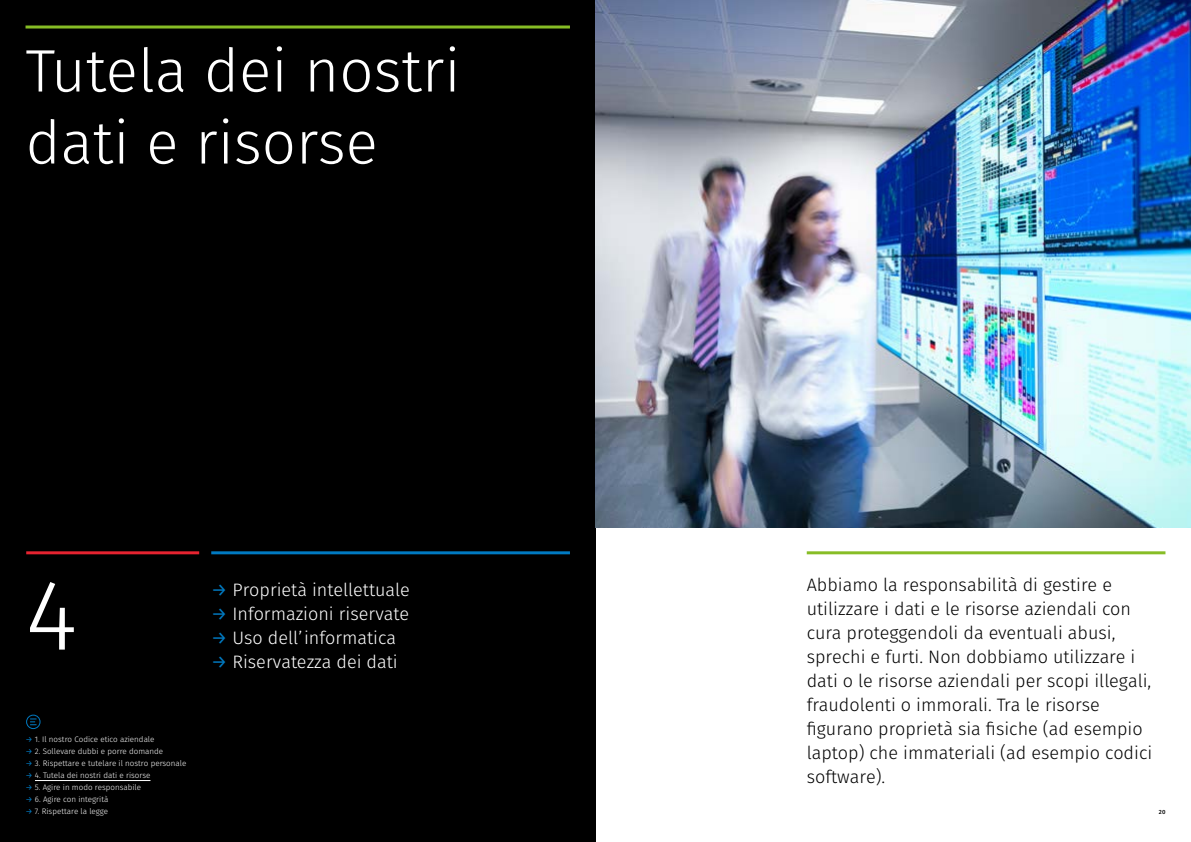
<style>
.page{position:relative;width:1191px;height:842px;background:#fff}
.page>*{position:absolute;margin:0;border:0;box-sizing:border-box;transform-origin:0 0}
.t1{font:300 100px "Fira Sans";color:#fff}
.t2{font:300 60px/72px "Fira Sans";color:#fff}
.t3{font:300 18px/24px "Fira Sans";color:#000}
.t4{font:300 18px "Fira Sans";color:#fff}
.t5{font:300 8px "Fira Sans";color:#fff}
.t6{font:500 6px "Fira Sans";color:#000}
.s1{font-weight:400;color:#007ac2}
</style>
<div class="page">
<div style="left:0;top:0;width:595px;height:842px;background:#000"></div>
<hr style="left:26px;top:26px;width:544px;height:3px;background:#86bc25">
<hr style="left:26px;top:551px;width:173px;height:3px;background:#e62330">
<hr style="left:211px;top:551px;width:359px;height:3px;background:#007ac2">
<img style="left:595px;top:0;width:596px;height:527px">
<hr style="left:806px;top:551px;width:359px;height:3px;background:#87bd26">
<div style="left:26px;top:715px;width:14px;height:14px;border:1px solid #007ac2;border-radius:50%"></div>
<svg style="left:30px;top:719px;width:7px;height:6px"></svg>
<hr style="left:35px;top:780px;width:115px;height:1px;background:#fff">
<h2 class="t2" style="left:26px;top:34px;width:436px">Tutela dei nostri dati e risorse</h2>
<p class="t3" style="left:806px;top:572px;width:347px">Abbiamo la responsabilità di gestire e utilizzare i dati e le risorse aziendali con cura proteggendoli da eventuali abusi, sprechi e furti. Non dobbiamo utilizzare i dati o le risorse aziendali per scopi illegali, fraudolenti o immorali. Tra le risorse figurano proprietà sia fisiche (ad esempio laptop) che immateriali (ad esempio codici software).</p>
<h1 class="t1" style="left:26px;top:544px;width:53px">4</h1>
<p class="t4" style="left:211px;top:576px;width:200px"><span class="s1">→</span> Proprietà intellettuale</p>
<p class="t4" style="left:211px;top:600px;width:199px"><span class="s1">→</span> Informazioni riservate</p>
<p class="t4" style="left:211px;top:624px;width:186px"><span class="s1">→</span> Uso dell’informatica</p>
<p class="t4" style="left:211px;top:648px;width:188px"><span class="s1">→</span> Riservatezza dei dati</p>
<p class="t5" style="left:26px;top:733px;width:130px"><span class="s1">→</span> 1. Il nostro Codice etico aziendale</p>
<p class="t5" style="left:26px;top:745px;width:139px"><span class="s1">→</span> 2. Sollevare dubbi e porre domande</p>
<p class="t5" style="left:26px;top:757px;width:162px"><span class="s1">→</span> 3. Rispettare e tutelare il nostro personale</p>
<p class="t5" style="left:26px;top:769px;width:126px"><span class="s1">→</span> 4. Tutela dei nostri dati e risorse</p>
<p class="t5" style="left:26px;top:781px;width:117px"><span class="s1">→</span> 5. Agire in modo responsabile</p>
<p class="t5" style="left:26px;top:793px;width:84px"><span class="s1">→</span> 6. Agire con integrità</p>
<p class="t5" style="left:26px;top:805px;width:84px"><span class="s1">→</span> 7. Rispettare la legge</p>
<p class="t6" style="left:1159px;top:807px;width:8px">20</p>
</div>
